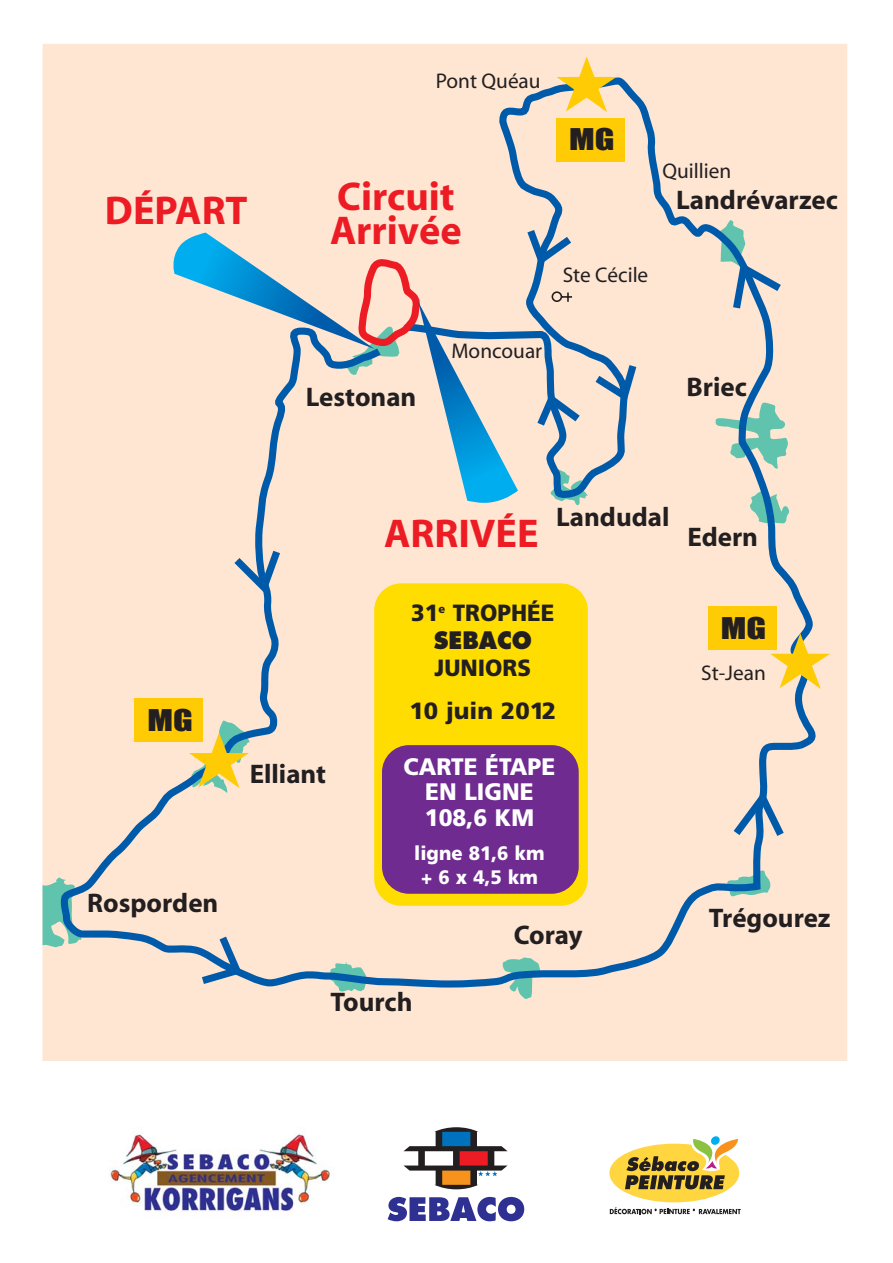
<style>
.page{position:relative;width:893px;height:1263px;background:#fff}
.page>*{position:absolute;margin:0;border:0;box-sizing:border-box;transform-origin:0 0}
.t1{font:700 40.35px/34.2px "Myriad";color:#ed1c24}
.t2{font:27.75px "Impact";color:#231f20;scale:1.29 1}
.t3{font:700 27px "Myriad";color:#231f20}
.t4{font:900 23.85px/25.5px "Frutiger";color:#fff;text-align:center;scale:.95 1}
.t5{font:900 23.4px/43px "Frutiger";color:#231f20;text-align:center;scale:.95 1}
.t6{font:800 23.4px "Futura";color:#231f20;scale:.95 1}
.t7{font:21.3px "Myriad";color:#231f20}
.t8{font:900 19.5px/24px "Frutiger";color:#fff;text-align:center;scale:.95 1}
</style>
<div class="page">
<div style="left:43px;top:44px;width:804px;height:1017px;background:#fee6d3"></div>
<svg style="left:502px;top:991px;width:39px;height:9px"></svg>
<svg style="left:330px;top:991px;width:38px;height:1px"></svg>
<svg style="left:43px;top:875px;width:14px;height:73px"></svg>
<div style="left:57px;top:74px;width:769px;height:917px;background:#fee6d3"></div>
<div style="left:556px;top:118px;width:68px;height:44px;background:#ffcb04"></div>
<div style="left:135px;top:698px;width:68px;height:44px;background:#ffcb04"></div>
<svg style="left:194px;top:222px;width:596px;height:767px;background:#ecddcd"></svg>
<svg style="left:170px;top:233px;width:348px;height:271px;background:#d6d3ce"></svg>
<svg style="left:770px;top:633px;width:60px;height:56px;background:#f0d484"></svg>
<svg style="left:188px;top:718px;width:63px;height:78px;background:#d5ce8c"></svg>
<svg style="left:557px;top:57px;width:60px;height:55px;background:#f1d58a"></svg>
<svg style="left:403px;top:1127px;width:105px;height:62px"></svg>
<svg style="left:388px;top:1197px;width:136px;height:24px"></svg>
<svg style="left:711px;top:1136px;width:9px;height:9px"></svg>
<svg style="left:609px;top:1139px;width:132px;height:75px"></svg>
<img style="left:109px;top:1133px;width:221px;height:85px">
<div style="left:374px;top:583px;width:214px;height:323px;background:#fd0;border-radius:27px"></div>
<div style="left:382px;top:745px;width:197px;height:149px;background:#6f2b90;border-radius:27px"></div>
<p class="t7" style="left:436px;top:73px;width:106px">Pont Quéau</p>
<h1 class="t1" style="left:105px;top:196px;width:144px">DÉPART</h1>
<h1 class="t1" style="left:330px;top:182px;width:133px">Circuit<br>Arrivée</h1>
<p class="t2" style="left:569px;top:131px;width:37px">MG</p>
<p class="t7" style="left:662px;top:162px;width:70px">Quillien</p>
<p class="t3" style="left:676px;top:190px;width:163px">Landrévarzec</p>
<p class="t7" style="left:563px;top:267px;width:87px">Ste Cécile</p>
<p class="t3" style="left:306px;top:387px;width:112px">Lestonan</p>
<p class="t7" style="left:451px;top:343px;width:92px">Moncouar</p>
<p class="t3" style="left:687px;top:376px;width:62px">Briec</p>
<h1 class="t1" style="left:384px;top:519px;width:156px">ARRIVÉE</h1>
<p class="t3" style="left:556px;top:506px;width:115px">Landudal</p>
<p class="t3" style="left:688px;top:527px;width:72px">Edern</p>
<p class="t2" style="left:148px;top:711px;width:37px">MG</p>
<p class="t3" style="left:87px;top:892px;width:133px">Rosporden</p>
<p class="t3" style="left:250px;top:764px;width:78px">Elliant</p>
<p class="t5" style="left:411px;top:593px;width:152px">31<sup>e</sup> TROPHÉE</p>
<p class="t6" style="left:434px;top:630px;width:105px">SEBACO</p>
<p class="t5" style="left:409px;top:648px;width:156px">JUNIORS<br>10 juin 2012</p>
<p class="t4" style="left:404px;top:755px;width:161px">CARTE ÉTAPE<br>EN LIGNE<br>108,6 KM</p>
<p class="t8" style="left:414px;top:843px;width:139px">ligne 81,6 km + 6 x 4,5 km</p>
<p class="t3" style="left:514px;top:924px;width:70px">Coray</p>
<p class="t3" style="left:331px;top:992px;width:83px">Tourch</p>
<p class="t2" style="left:721px;top:619px;width:37px">MG</p>
<p class="t7" style="left:701px;top:665px;width:66px">St-Jean</p>
<p class="t3" style="left:709px;top:908px;width:123px">Trégourez</p>
</div>
